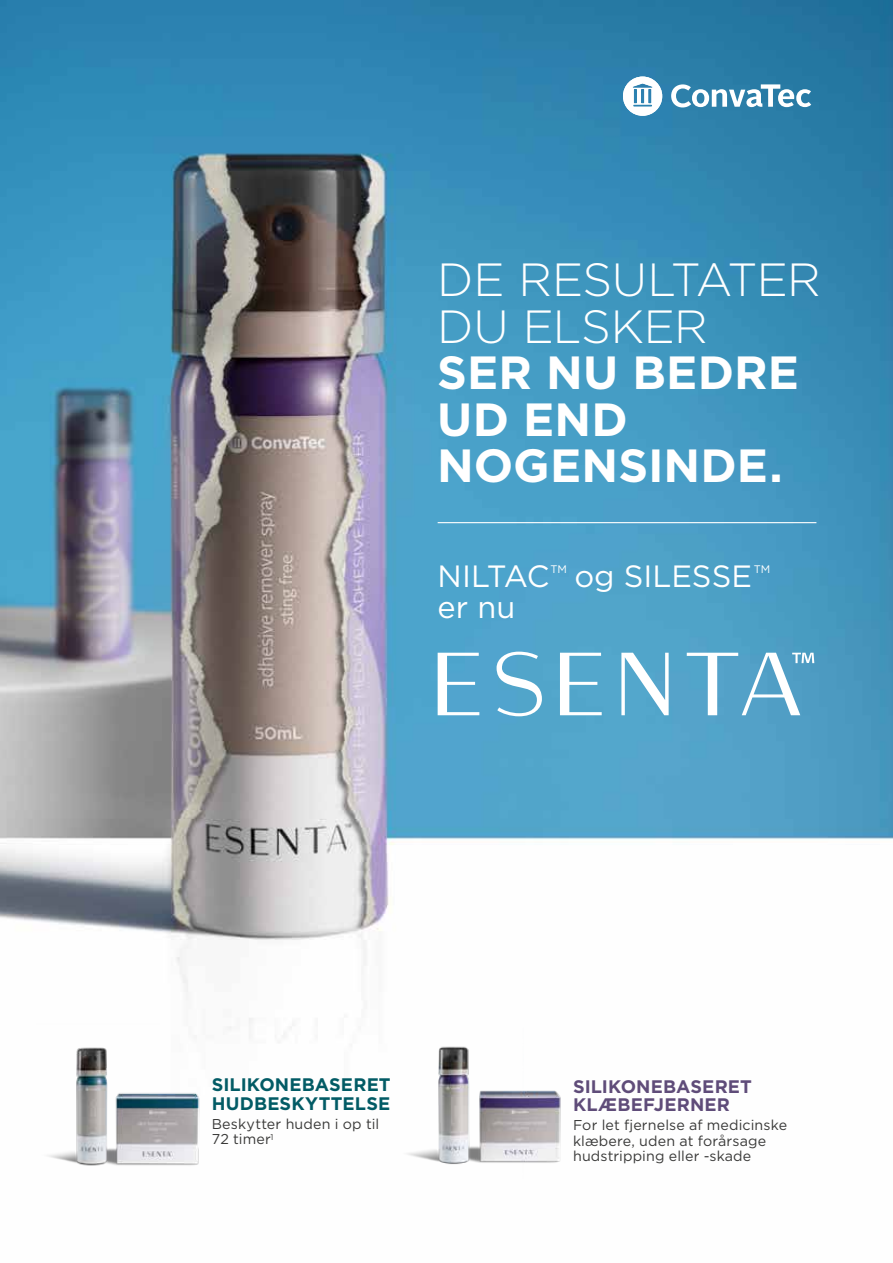
<style>
.page{position:relative;width:893px;height:1263px;background:#fff}
.page>*{position:absolute;margin:0;border:0;box-sizing:border-box;transform-origin:0 0}
.t1{font:700 46.5px/46.5px "Gotham";letter-spacing:.005em;color:#fff}
.t2{font:300 46.5px/46.5px "Gotham";letter-spacing:-.01em;color:#fff}
.t3{font:30.75px "Gotham";color:#fff}
.t4{font:700 18.15px/18.1px "Gotham";letter-spacing:.01em;color:#025b65}
.t5{font:700 18.15px/18.1px "Gotham";letter-spacing:.01em;color:#5f4c79}
.t6{font:14.25px/15.6px "Gotham";letter-spacing:.01em;color:#3a3a39}
.t7{font:10.95px "Gotham";color:#fff}
</style>
<div class="page">
<img style="left:0;top:0;width:893px;height:1038px">
<hr style="left:438px;top:522px;width:378px;height:1px;background:#fff">
<svg style="left:438px;top:652px;width:376px;height:64px"></svg>
<svg style="left:671px;top:84px;width:140px;height:23px"></svg>
<svg style="left:623px;top:77px;width:39px;height:39px"></svg>
<img style="left:400px;top:1012px;width:189px;height:152px">
<img style="left:37px;top:1004px;width:195px;height:162px">
<h1 class="t2" style="left:437px;top:255px;width:385px">DE RESULTATER<br>DU ELSKER</h1>
<h1 class="t1" style="left:437px;top:349px;width:363px">SER NU BEDRE<br>UD END<br>NOGENSINDE.</h1>
<h2 class="t3" style="left:438px;top:556px;width:113px">NILTAC</h2>
<p class="t7" style="left:550px;top:562px;width:18px">TM</p>
<h2 class="t3" style="left:574px;top:556px;width:179px">og SILESSE</h2>
<p class="t7" style="left:754px;top:562px;width:18px">TM</p>
<h2 class="t3" style="left:438px;top:587px;width:79px">er nu</h2>
<p class="t4" style="left:212px;top:1076px;width:180px">SILIKONEBASERET<br>HUDBESKYTTELSE</p>
<p class="t6" style="left:212px;top:1116px;width:169px">Beskytter huden i op til<br>72 timer<sup>1</sup></p>
<p class="t5" style="left:573px;top:1077px;width:180px">SILIKONEBASERET<br>KLÆBEFJERNER</p>
<p class="t6" style="left:573px;top:1117px;width:216px">For let fjernelse af medicinske klæbere, uden at forårsage hudstripping eller -skade</p>
</div>
